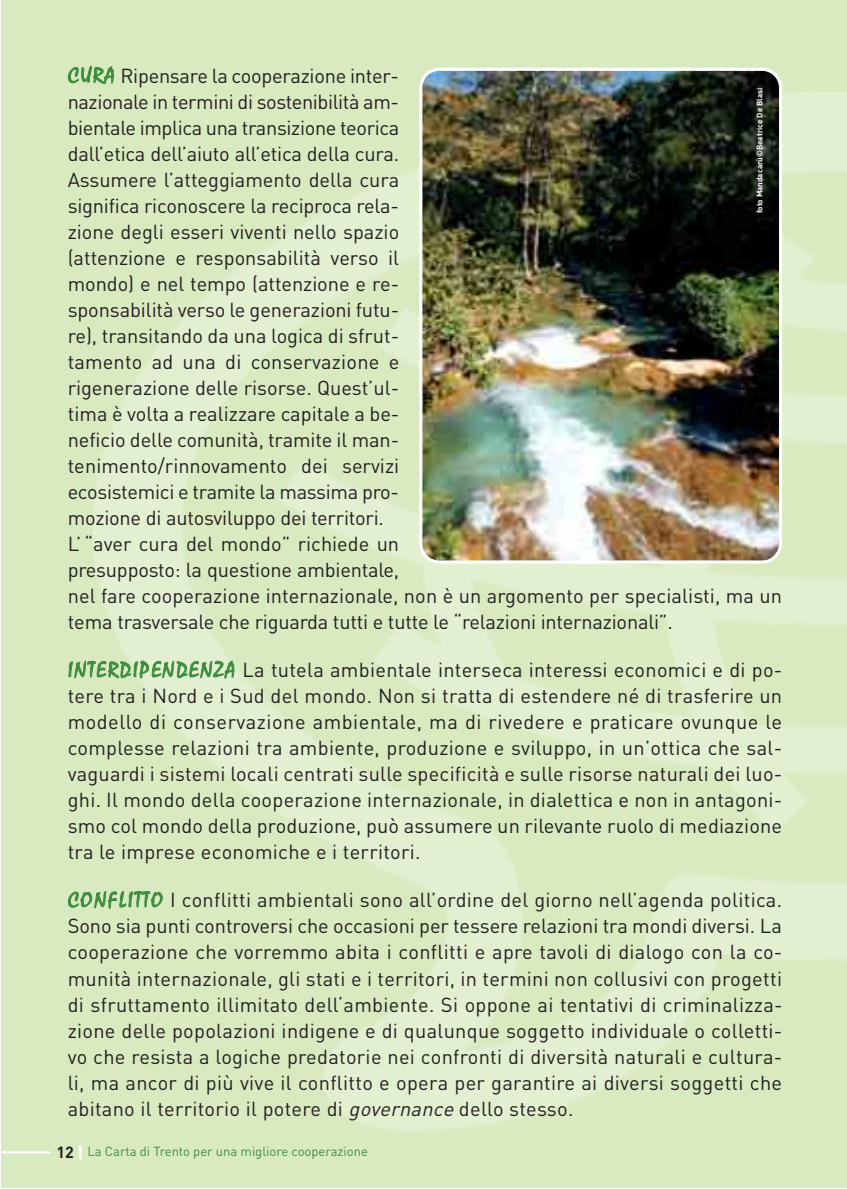
<style>
.page{position:relative;width:847px;height:1189px;background:#fff}
.page>*{position:absolute;margin:0;border:0;box-sizing:border-box;transform-origin:0 0}
.t1{font:20px/26px "DIN";letter-spacing:-.005em;color:#231f20;text-align:justify}
.t2{font:13px "DIN";color:#3f8d3e}
.t3{font:700 8px "DIN";color:#fff}
.s1{font-family:"Mistral";font-size:22px;color:#3f8d3e}
.s2{font-style:italic}
.s3{font-weight:700;font-size:16px;color:#231f20}
.s4{font-weight:900;font-size:16px;color:#fff}
</style>
<div class="page">
<div style="left:1px;top:0;width:846px;height:1187px;background:#d9eac1"></div>
<img style="left:93px;top:93px;width:754px;height:1037px">
<hr style="left:1px;top:1151px;width:50px;height:2px;background:#fff">
<img style="left:419px;top:68px;width:363px;height:495px">
<p class="t1" style="left:68px;top:65px;width:716px;text-align:left"><span class="s1">CURA</span> Ripensare la cooperazione inter-<br>nazionale in termini di sostenibilità am-<br>bientale implica una transizione teorica<br>dall’etica dell’aiuto all’etica della cura.<br>Assumere l’atteggiamento della cura<br>significa riconoscere la reciproca rela-<br>zione degli esseri viventi nello spazio<br>(attenzione e responsabilità verso il<br>mondo) e nel tempo (attenzione e re-<br>sponsabilità verso le generazioni futu-<br>re), transitando da una logica di sfrut-<br>tamento ad una di conservazione e<br>rigenerazione delle risorse. Quest’ul-<br>tima è volta a realizzare capitale a be-<br>neficio delle comunità, tramite il man-<br>tenimento/rinnovamento dei servizi<br>ecosistemici e tramite la massima pro-<br>mozione di autosviluppo dei territori.<br>L’ “aver cura del mondo” richiede un<br>presupposto: la questione ambientale,<br>nel fare cooperazione internazionale, non è un argomento per specialisti, ma un tema trasversale che riguarda tutti e tutte le “relazioni internazionali”.</p>
<p class="t1" style="left:68px;top:659px;width:716px"><span class="s1">INTERDIPENDENZA</span> La tutela ambientale interseca interessi economici e di po&shy;tere tra i Nord e i Sud del mondo. Non si tratta di estendere né di trasferire un modello di conservazione ambientale, ma di rivedere e praticare ovunque le complesse relazioni tra ambiente, produzione e sviluppo, in un’ottica che sal&shy;vaguardi i sistemi locali centrati sulle specificità e sulle risorse naturali dei luo&shy;ghi. Il mondo della cooperazione internazionale, in dialettica e non in antagoni&shy;smo col mondo della produzione, può assumere un rilevante ruolo di mediazione tra le imprese economiche e i territori.</p>
<p class="t1" style="left:68px;top:889px;width:716px"><span class="s1">CONFLITTO</span> I conflitti ambientali sono all’ordine del giorno nell’agenda politica.<br>Sono sia punti controversi che occasioni per tessere relazioni tra mondi diversi. La cooperazione che vorremmo abita i conflitti e apre tavoli di dialogo con la co&shy;munità internazionale, gli stati e i territori, in termini non collusivi con progetti di sfruttamento illimitato dell‘ambiente. Si oppone ai tentativi di criminalizza&shy;zione delle popolazioni indigene e di qualunque soggetto individuale o colletti&shy;vo che resista a logiche predatorie nei confronti di diversità naturali e cultura&shy;li, ma ancor di più vive il conflitto e opera per garantire ai diversi soggetti che abitano il territorio il potere di <span class="s2">governance</span>dello stesso.</p>
<p class="t3" style="left:757px;top:213px;width:127px;rotate:-90deg">foto Mandacarù©Beatrice De Blasi</p>
<p class="t2" style="left:56px;top:1146px;width:313px"><span class="s3">12</span> <span class="s4">|</span> La Carta di Trento per una migliore cooperazione</p>
</div>
